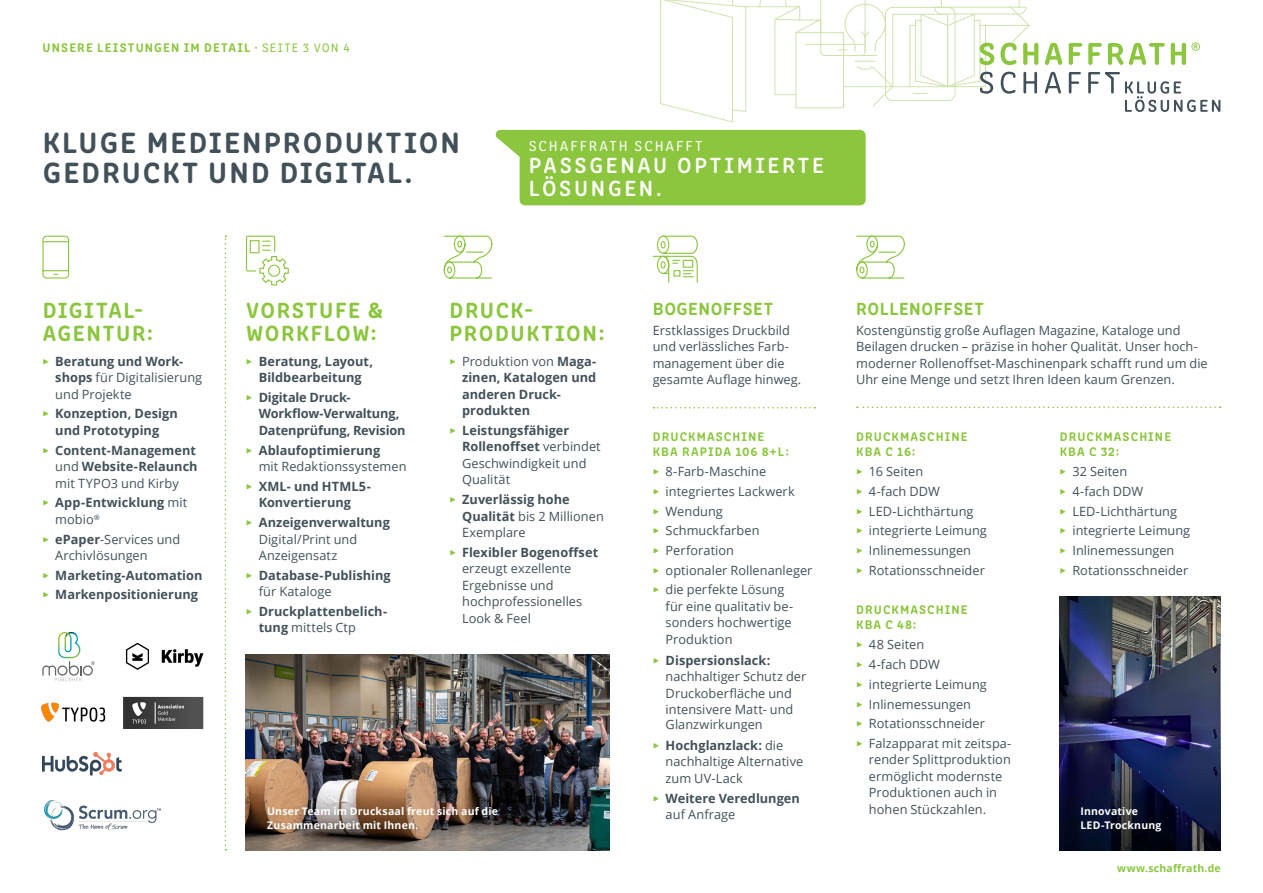
<style>
.page{position:relative;width:1263px;height:893px;background:#fff}
.page>*{position:absolute;margin:0;border:0;box-sizing:border-box;transform-origin:0 0}
.t1{font:700 30px/30px "Clone Rounded";letter-spacing:.065em;color:#425159}
.t2{font:700 22.5px/22.5px "Clone Rounded";letter-spacing:.07em;color:#8bc63e}
.t3{font:600 22.5px/23.2px "Clone Rounded";letter-spacing:.115em;color:#fff}
.t4{font:700 18px "Clone Rounded";letter-spacing:.03em;color:#8bc63e}
.t5{font:15px "Clone Rounded";letter-spacing:.13em;color:#fff}
.t6{font:12.75px/16.5px "Open Sans";letter-spacing:.005em;color:#425159}
.t7{font:700 12.75px/16.5px "Open Sans";color:#425159}
.t8{font:700 12.75px/15px "Clone Rounded";letter-spacing:.085em;color:#8bc63e}
.t9{font:700 10.5px/14.7px "Open Sans";letter-spacing:.02em;color:#fff}
.t10{font:700 10.5px "Open Sans";letter-spacing:.015em;color:#8bc63e}
.s1{font-weight:400}
.s2{font-family:"Clone Rounded Me";color:#8bc63e}
.s3{font-weight:700}
.s4{font-family:"Clone Rounded Me";font-weight:400;color:#8bc63e}
.s5{font-family:"Clone Rounded";color:#8bc63e}
.s6{font-family:"Clone Rounded";font-weight:400;color:#8bc63e}
</style>
<div class="page">
<svg style="left:660px;top:0;width:560px;height:123px"></svg>
<svg style="left:856px;top:235px;width:49px;height:44px"></svg>
<svg style="left:443px;top:235px;width:50px;height:44px"></svg>
<svg style="left:857px;top:407px;width:364px;height:1px"></svg>
<svg style="left:653px;top:407px;width:162px;height:1px"></svg>
<svg style="left:652px;top:235px;width:46px;height:48px"></svg>
<div style="left:495px;top:130px;width:371px;height:75px;background:#8bc63e"></div>
<svg style="left:42px;top:235px;width:28px;height:44px"></svg>
<svg style="left:245px;top:235px;width:44px;height:51px"></svg>
<svg style="left:225px;top:235px;width:1px;height:615px"></svg>
<img style="left:246px;top:655px;width:364px;height:195px">
<img style="left:1059px;top:597px;width:162px;height:254px">
<svg style="left:42px;top:632px;width:53px;height:49px"></svg>
<img style="left:41px;top:702px;width:65px;height:20px">
<img style="left:43px;top:753px;width:78px;height:23px">
<img style="left:44px;top:800px;width:117px;height:31px">
<img style="left:125px;top:642px;width:78px;height:28px">
<svg style="left:123px;top:697px;width:80px;height:32px;background:#515151"></svg>
<p class="t8" style="left:43px;top:39px;width:309px">UNSERE LEISTUNGEN IM DETAIL · <span class="s1">SEITE 3 VON 4</span></p>
<h1 class="t1" style="left:43px;top:125px;width:419px">KLUGE MEDIENPRODUKTION<br>GEDRUCKT UND DIGITAL.</h1>
<p class="t5" style="left:529px;top:134px;width:175px">SCHAFFRATH SCHAFFT</p>
<h2 class="t3" style="left:529px;top:152px;width:297px">PASSGENAU OPTIMIERTE<br>LÖSUNGEN.</h2>
<h2 class="t2" style="left:43px;top:297px;width:112px">DIGITAL-<br>AGENTUR:</h2>
<p class="t6" style="left:55px;top:353px;width:148px;text-indent:-13px"><span class="s2">▶</span> <span class="s3">Beratung und Work&shy;shops</span> für Digitalisierung und Projekte</p>
<p class="t7" style="left:43px;top:405px;width:137px;text-align:center"><span class="s4">▶</span> Konzeption, Design und Prototyping</p>
<p class="t7" style="left:55px;top:441px;width:144px;text-indent:-13px"><span class="s4">▶</span> Content-Management <span class="s1">und</span> Website-Relaunch <span class="s1">mit TYPO3 und Kirby</span></p>
<p class="t7" style="left:55px;top:494px;width:133px;text-indent:-13px"><span class="s4">▶</span> App-Entwicklung <span class="s1">mit mobio</span><sup>®</sup></p>
<p class="t6" style="left:55px;top:530px;width:126px;text-indent:-13px"><span class="s2">▶</span> <span class="s3">ePaper</span>-Services und<br>Archivlösungen</p>
<p class="t7" style="left:43px;top:565px;width:161px;line-height:19.6px"><span class="s4">▶</span> Marketing-Automation <span class="s4">▶</span> Markenpositionierung</p>
<h3 class="t4" style="left:653px;top:294px;width:122px">BOGENOFFSET</h3>
<p class="t6" style="left:653px;top:321px;width:150px">Erstklassiges Druckbild und verlässliches Farb&shy;management über die gesamte Auflage hinweg.</p>
<h2 class="t2" style="left:246px;top:297px;width:138px">VORSTUFE &amp;<br>WORKFLOW:</h2>
<p class="t7" style="left:246px;top:353px;width:129px;text-align:center"><span class="s4">▶</span> Beratung, Layout,<br>Bildbearbeitung</p>
<p class="t7" style="left:259px;top:389px;width:148px;text-indent:-13px"><span class="s4">▶</span> Digitale Druck-<br>Workflow-Verwaltung,<br>Datenprüfung, Revision</p>
<p class="t6" style="left:259px;top:441px;width:149px;text-indent:-13px"><span class="s2">▶</span> <span class="s3">Ablaufoptimierung<br></span>mit Redaktionssystemen</p>
<p class="t7" style="left:246px;top:478px;width:127px;text-align:center"><span class="s4">▶</span> XML- und HTML5-<br>Konvertierung</p>
<p class="t6" style="left:259px;top:514px;width:133px;text-indent:-13px"><span class="s2">▶</span> <span class="s3">Anzeigenverwaltung<br></span>Digital/Print und<br>Anzeigensatz</p>
<p class="t7" style="left:259px;top:566px;width:133px;text-indent:-13px"><span class="s4">▶</span> Database-Publishing <span class="s1">für Kataloge</span></p>
<p class="t7" style="left:259px;top:603px;width:130px;text-indent:-13px"><span class="s4">▶</span> Druckplattenbelich&shy;tung <span class="s1">mittels Ctp</span></p>
<h2 class="t2" style="left:450px;top:297px;width:157px">DRUCK-<br>PRODUKTION:</h2>
<p class="t7" style="left:462px;top:353px;width:136px;text-indent:-13px"><span class="s4">▶</span> <span class="s1">Produktion von</span> Maga&shy;zinen, Katalogen und anderen Druck&shy;produkten</p>
<p class="t6" style="left:462px;top:422px;width:140px;text-indent:-13px"><span class="s2">▶</span> <span class="s3">Leistungsfähiger<br>Rollenoffset</span> verbindet<br>Geschwindigkeit und<br>Qualität</p>
<p class="t7" style="left:462px;top:491px;width:143px;text-indent:-13px"><span class="s4">▶</span> Zuverlässig hohe<br>Qualität <span class="s1">bis 2 Millionen<br>Exemplare</span></p>
<p class="t6" style="left:462px;top:544px;width:138px;text-indent:-13px"><span class="s2">▶</span> <span class="s3">Flexibler Bogenoffset </span>erzeugt exzellente<br>Ergebnisse und hochprofessionelles<br>Look &amp; Feel</p>
<h3 class="t4" style="left:856px;top:295px;width:129px">ROLLENOFFSET</h3>
<p class="t6" style="left:856px;top:322px;width:353px">Kostengünstig große Auflagen Magazine, Kataloge und Beilagen drucken – präzise in hoher Qualität. Unser hoch&shy;moderner Rollenoffset-Maschinenpark schafft rund um die Uhr eine Menge und setzt Ihren Ideen kaum Grenzen.</p>
<p class="t8" style="left:653px;top:427px;width:138px">DRUCKMASCHINE<br>KBA RAPIDA 106 8+L:</p>
<p class="t6" style="left:653px;top:461px;width:161px;line-height:19.6px"><span class="s5">▶</span> 8-Farb-Maschine<br><span class="s5">▶</span> integriertes Lackwerk<br><span class="s5">▶</span> Wendung<br><span class="s5">▶</span> Schmuckfarben<br><span class="s5">▶</span> Perforation<br><span class="s5">▶</span> optionaler Rollenanleger <span class="s5">▶</span> die perfekte Lösung</p>
<p class="t6" style="left:666px;top:598px;width:129px;text-align:justify">für eine qualitativ be&shy;sonders hochwertige Produktion</p>
<p class="t6" style="left:666px;top:651px;width:142px;text-indent:-13px"><span class="s5">▶</span> <span class="s3">Dispersionslack: </span>nachhaltiger Schutz der<br>Druckoberfläche und intensivere Matt- und</p>
<p class="t6" style="left:653px;top:714px;width:132px;line-height:20.7px;text-indent:13px">Glanzwirkungen<br><span class="s5">▶</span> <span class="s3">Hochglanzlack:</span> die</p>
<p class="t6" style="left:666px;top:753px;width:139px">nachhaltige Alternative zum UV-Lack</p>
<p class="t7" style="left:666px;top:789px;width:136px;text-indent:-13px"><span class="s6">▶</span> Weitere Veredlungen <span class="s1">auf Anfrage</span></p>
<p class="t8" style="left:856px;top:427px;width:113px">DRUCKMASCHINE<br>KBA C 16:</p>
<p class="t6" style="left:856px;top:461px;width:132px;line-height:19.6px"><span class="s5">▶</span> 16 Seiten<br><span class="s5">▶</span> 4-fach DDW<br><span class="s5">▶</span> LED-Lichthärtung<br><span class="s5">▶</span> integrierte Leimung <span class="s5">▶</span> Inlinemessungen<br><span class="s5">▶</span> Rotationsschneider</p>
<p class="t8" style="left:856px;top:601px;width:113px">DRUCKMASCHINE<br>KBA C 48:</p>
<p class="t6" style="left:856px;top:635px;width:157px;line-height:19.6px"><span class="s5">▶</span> 48 Seiten<br><span class="s5">▶</span> 4-fach DDW<br><span class="s5">▶</span> integrierte Leimung<br><span class="s5">▶</span> Inlinemessungen<br><span class="s5">▶</span> Rotationsschneider<br><span class="s5">▶</span> Falzapparat mit zeitspa-</p>
<p class="t6" style="left:869px;top:751px;width:143px">render Splittproduktion ermöglicht modernste<br>Produktionen auch in hohen Stückzahlen.</p>
<p class="t8" style="left:1060px;top:428px;width:113px">DRUCKMASCHINE<br>KBA C 32:</p>
<p class="t6" style="left:1059px;top:462px;width:132px;line-height:19.6px"><span class="s5">▶</span> 32 Seiten<br><span class="s5">▶</span> 4-fach DDW<br><span class="s5">▶</span> LED-Lichthärtung<br><span class="s5">▶</span> integrierte Leimung <span class="s5">▶</span> Inlinemessungen<br><span class="s5">▶</span> Rotationsschneider</p>
<p class="t9" style="left:267px;top:803px;width:232px">Unser Team im Drucksaal freut sich auf die<br>Zusammenarbeit mit Ihnen.</p>
<p class="t9" style="left:1080px;top:803px;width:82px">Innovative<br>LED-Trocknung</p>
<p class="t10" style="left:1117px;top:860px;width:105px">www.schaffrath.de</p>
</div>
